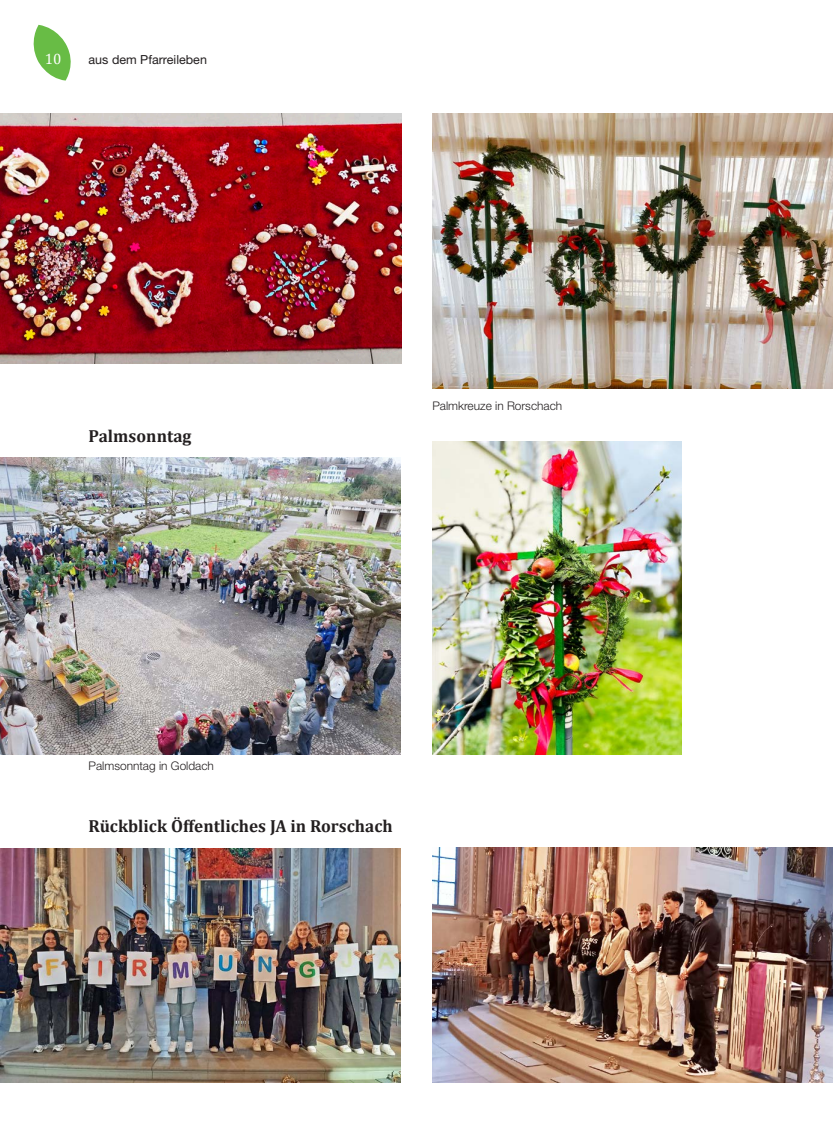
<style>
.page{position:relative;width:833px;height:1134px;background:#fff}
.page>*{position:absolute;margin:0;border:0;box-sizing:border-box;transform-origin:0 0}
.t1{font:700 17.5px "Cambria";color:#231f20}
.t2{font:15px "Cambria";color:#fff}
.t3{font:12.5px "Helvetica Neue LT Std";color:#231f20}
.t4{font:300 11.88px "Helvetica Neue LT Std";color:#231f20}
</style>
<div class="page">
<svg style="left:33px;top:25px;width:38px;height:56px"></svg>
<img style="left:0;top:848px;width:400px;height:234px">
<img style="left:432px;top:848px;width:401px;height:234px">
<img style="left:0;top:113px;width:401px;height:250px">
<img style="left:0;top:457px;width:400px;height:297px">
<img style="left:432px;top:442px;width:250px;height:312px">
<img style="left:432px;top:113px;width:401px;height:276px">
<p class="t2" style="left:45px;top:50px;width:18px">10</p>
<p class="t3" style="left:89px;top:52px;width:120px">aus dem Pfarreileben</p>
<p class="t1" style="left:89px;top:423px;width:104px">Palmsonntag</p>
<p class="t4" style="left:432px;top:399px;width:131px">Palmkreuze in Rorschach</p>
<p class="t4" style="left:89px;top:758px;width:127px">Palmsonntag in Goldach</p>
<p class="t1" style="left:89px;top:814px;width:305px">Rückblick Öffentliches JA in Rorschach</p>
</div>
